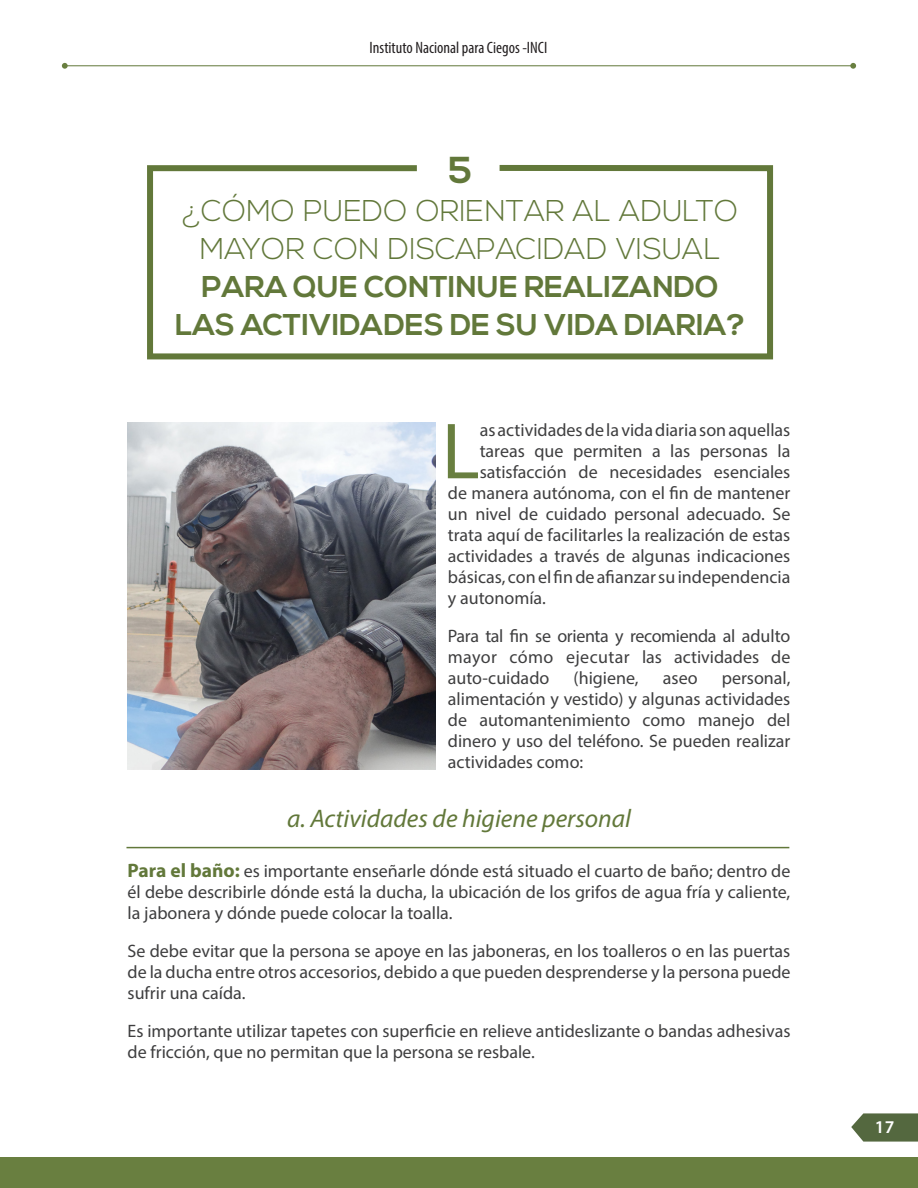
<style>
.page{position:relative;width:918px;height:1188px;background:#fff}
.page>*{position:absolute;margin:0;border:0;box-sizing:border-box;transform-origin:0 0}
.t1{font:80.25px "Myriad Pro";color:#697f40}
.t2{font:700 37.5px "Nexa";color:#62783a}
.t3{font:700 30px/38px "Nexa";color:#62783a;text-align:center}
.t4{font:300 30px/38px "Nexa";color:#62783a;text-align:center}
.t5{font:italic 25.5px "Myriad Pro";color:#62783a}
.t6{font:18px/21px "Myriad Pro";color:#3e3e3f;text-align:justify}
.t7{font:600 18px "Myriad Pro";color:#fff}
.t8{font:condensed 16.5px "Myriad Pro";color:#231f20}
.s1{font-weight:700;font-size:19.5px;color:#62783a}
</style>
<div class="page">
<svg style="left:851px;top:1113px;width:67px;height:29px;background:#687a56"></svg>
<hr style="left:65px;top:65px;width:788px;height:1px;background:#62783a">
<svg style="left:850px;top:63px;width:6px;height:6px"></svg>
<svg style="left:62px;top:63px;width:6px;height:6px"></svg>
<div style="left:0;top:1157px;width:918px;height:31px;background:#697f40"></div>
<svg style="left:147px;top:164px;width:627px;height:196px"></svg>
<img style="left:128px;top:423px;width:307px;height:347px">
<hr style="left:126px;top:847px;width:663px;height:1px;background:#62783a">
<p class="t8" style="left:370px;top:38px;width:179px">Instituto Nacional para Ciegos -INCI</p>
<h2 class="t2" style="left:448px;top:149px;width:25px">5</h2>
<h3 class="t4" style="left:182px;top:193px;width:558px">¿CÓMO PUEDO ORIENTAR AL ADULTO<br>MAYOR CON DISCAPACIDAD VISUAL</h3>
<h3 class="t3" style="left:175px;top:269px;width:571px">PARA QUE CONTINUE REALIZANDO<br>LAS ACTIVIDADES DE SU VIDA DIARIA?</h3>
<h1 class="t1" style="left:442px;top:402px;width:39px">L</h1>
<p class="t6" style="left:480px;top:419px;width:312px">as actividades de la vida diaria son aquellas</p>
<p class="t6" style="left:480px;top:440px;width:312px">tareas que permiten a las personas la</p>
<p class="t6" style="left:480px;top:461px;width:312px">satisfacción de necesidades esenciales</p>
<p class="t6" style="left:448px;top:482px;width:344px">de manera autónoma, con el fin de mantener</p>
<p class="t6" style="left:448px;top:503px;width:344px">un nivel de cuidado personal adecuado. Se</p>
<p class="t6" style="left:448px;top:524px;width:344px">trata aquí de facilitarles la realización de estas</p>
<p class="t6" style="left:448px;top:546px;width:344px">actividades a través de algunas indicaciones</p>
<p class="t6" style="left:448px;top:567px;width:344px">básicas, con el fin de afianzar su independencia</p>
<p class="t6" style="left:448px;top:588px;width:100px">y autonomía.</p>
<p class="t6" style="left:448px;top:626px;width:344px">Para tal fin se orienta y recomienda al adulto mayor cómo ejecutar las actividades de auto-cuidado</p>
<p class="t6" style="left:448px;top:668px;width:344px;text-indent:274px">personal, alimentación y vestido) y algunas actividades de automantenimiento como manejo del dinero y uso del teléfono. Se pueden realizar actividades como:</p>
<p class="t6" style="left:574px;top:668px;width:67px">(higiene,</p>
<p class="t6" style="left:663px;top:668px;width:36px">aseo</p>
<h3 class="t5" style="left:287px;top:803px;width:345px">a. Actividades de higiene personal</h3>
<p class="t6" style="left:128px;top:860px;width:664px"><span class="s1">Para el baño:</span> es importante enseñarle dónde está situado el cuarto de baño; dentro de él debe describirle dónde está la ducha, la ubicación de los grifos de agua fría y caliente, la jabonera y dónde puede colocar la toalla.</p>
<p class="t6" style="left:128px;top:941px;width:664px">Se debe evitar que la persona se apoye en las jaboneras, en los toalleros o en las puertas de la ducha entre otros accesorios, debido a que pueden desprenderse y la persona puede sufrir una caída.</p>
<p class="t6" style="left:128px;top:1021px;width:664px">Es importante utilizar tapetes con superficie en relieve antideslizante o bandas adhesivas de fricción, que no permitan que la persona se resbale.</p>
<p class="t7" style="left:875px;top:1115px;width:21px">17</p>
</div>
